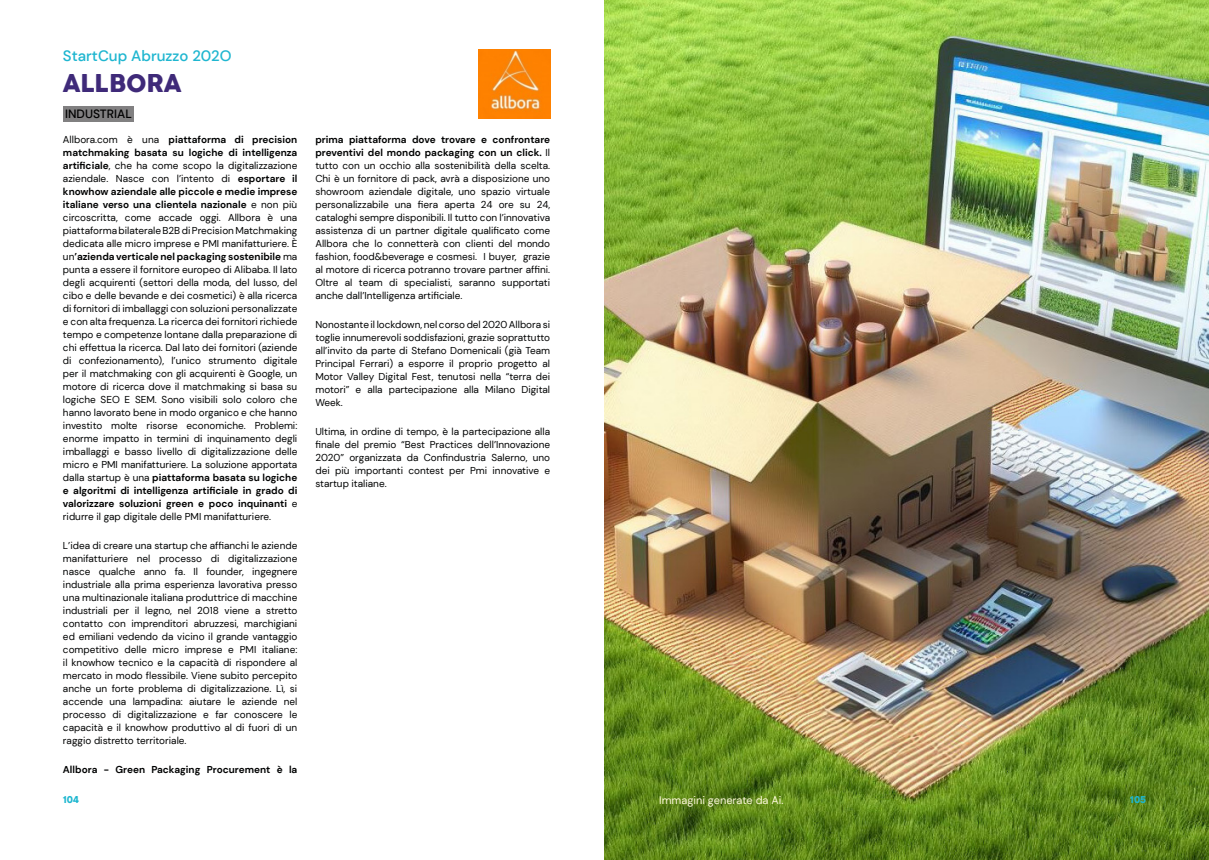
<style>
.page{position:relative;width:1209px;height:860px;background:#fff}
.page>*{position:absolute;margin:0;border:0;box-sizing:border-box;transform-origin:0 0}
.Highlighted_2{font:24px "Cocogoose";color:#3f2a79}
.Highlighted_2-2{font:500 15px "DM Sans";color:#1fb6d0}
.Contents{font:500 12px "DM Sans";color:#000}
.Highlighted_2-3{font:11px "DM Sans";color:#fff9de}
.Body{font:10px/13px "DM Sans";color:#010202;text-align:justify}
.Body-2{font:700 10px "DM Sans";color:#010202}
.t1{font:10px "Radio Canada Big";color:#1eb7d0}
.s1{font-weight:700}
</style>
<div class="page">
<img style="left:604px;top:0;width:605px;height:860px">
<img style="left:479px;top:49px;width:71px;height:70px">
<div style="left:63px;top:106px;width:70px;height:16px;background:#818081"></div>
<p class="Highlighted_2-2" style="left:63px;top:46px;width:170px">StartCup Abruzzo 202O</p>
<p class="Highlighted_2" style="left:62px;top:67px;width:121px">ALLBORA</p>
<p class="Contents" style="left:65px;top:106px;width:68px">INDUSTRIAL</p>
<p class="Body" style="left:63px;top:133px;width:236px">Allbora.com è una <span class="s1">piattaforma di precision matchmaking basata su logiche di intelligenza artificiale</span>, che ha come scopo la digitalizzazione aziendale. Nasce con l’intento di <span class="s1">esportare il knowhow aziendale alle piccole e medie imprese italiane verso una clientela nazionale</span> e non più circoscritta, come accade oggi. Allbora è una piattaforma bilaterale B2B di Precision Matchmaking dedicata alle micro imprese e PMI manifatturiere. È un<span class="s1">’azienda verticale nel packaging sostenibile</span> ma punta a essere il fornitore europeo di Alibaba. Il lato degli acquirenti (settori della moda, del lusso, del cibo e delle bevande e dei cosmetici) è alla ricerca di fornitori di imballaggi con soluzioni personalizzate e con alta frequenza. La ricerca dei fornitori richiede tempo e competenze lontane dalla preparazione di chi effettua la ricerca. Dal lato dei fornitori (aziende di confezionamento), l’unico strumento digitale per il matchmaking con gli acquirenti è Google, un motore di ricerca dove il matchmaking si basa su logiche SEO E SEM. Sono visibili solo coloro che hanno lavorato bene in modo organico e che hanno investito molte risorse economiche. Problemi: enorme impatto in termini di inquinamento degli imballaggi e basso livello di digitalizzazione delle micro e PMI manifatturiere. La soluzione apportata dalla startup è una <span class="s1">piattaforma basata su logiche e algoritmi di intelligenza artificiale in grado di valorizzare soluzioni green e poco inquinanti</span> e ridurre il gap digitale delle PMI manifatturiere.</p>
<p class="Body" style="left:63px;top:539px;width:236px">L’idea di creare una startup che affianchi le aziende manifatturiere nel processo di digitalizzazione nasce qualche anno fa. Il founder, ingegnere industriale alla prima esperienza lavorativa presso una multinazionale italiana produttrice di macchine industriali per il legno, nel 2018 viene a stretto contatto con imprenditori abruzzesi, marchigiani ed emiliani vedendo da vicino il grande vantaggio competitivo delle micro imprese e PMI italiane: il knowhow tecnico e la capacità di rispondere al mercato in modo flessibile. Viene subito percepito anche un forte problema di digitalizzazione. Lì, si accende una lampadina: aiutare le aziende nel processo di digitalizzazione e far conoscere le capacità e il knowhow produttivo al di fuori di un raggio distretto territoriale.</p>
<p class="Body-2" style="left:63px;top:763px;width:236px">Allbora - Green Packaging Procurement è la</p>
<p class="Body" style="left:315px;top:133px;width:236px"><span class="s1">prima piattaforma dove trovare e confrontare preventivi del mondo packaging con un click.</span> Il tutto con un occhio alla sostenibilità della scelta.<br>Chi è un fornitore di pack, avrà a disposizione uno showroom aziendale digitale, uno spazio virtuale personalizzabile una fiera aperta 24 ore su 24, cataloghi sempre disponibili. Il tutto con l’innovativa assistenza di un partner digitale qualificato come Allbora che lo connetterà con clienti del mondo fashion, food&amp;beverage e cosmesi. I buyer, grazie al motore di ricerca potranno trovare partner affini.<br>Oltre al team di specialisti, saranno supportati anche dall’Intelligenza artificiale.</p>
<p class="Body" style="left:315px;top:318px;width:236px">Nonostante il lockdown, nel corso del 2020 Allbora si toglie innumerevoli soddisfazioni, grazie soprattutto all’invito da parte di Stefano Domenicali (già Team Principal Ferrari) a esporre il proprio progetto al Motor Valley Digital Fest, tenutosi nella “terra dei motori” e alla partecipazione alla Milano Digital Week.</p>
<p class="Body" style="left:315px;top:425px;width:236px">Ultima, in ordine di tempo, è la partecipazione alla finale del premio “Best Practices dell’Innovazione 2020” organizzata da Confindustria Salerno, uno dei più importanti contest per Pmi innovative e startup italiane.</p>
<p class="Highlighted_2-3" style="left:659px;top:793px;width:126px">Immagini generate da Ai.</p>
<p class="t1" style="left:63px;top:793px;width:17px">104</p>
<p class="t1" style="left:1130px;top:793px;width:17px">105</p>
</div>
